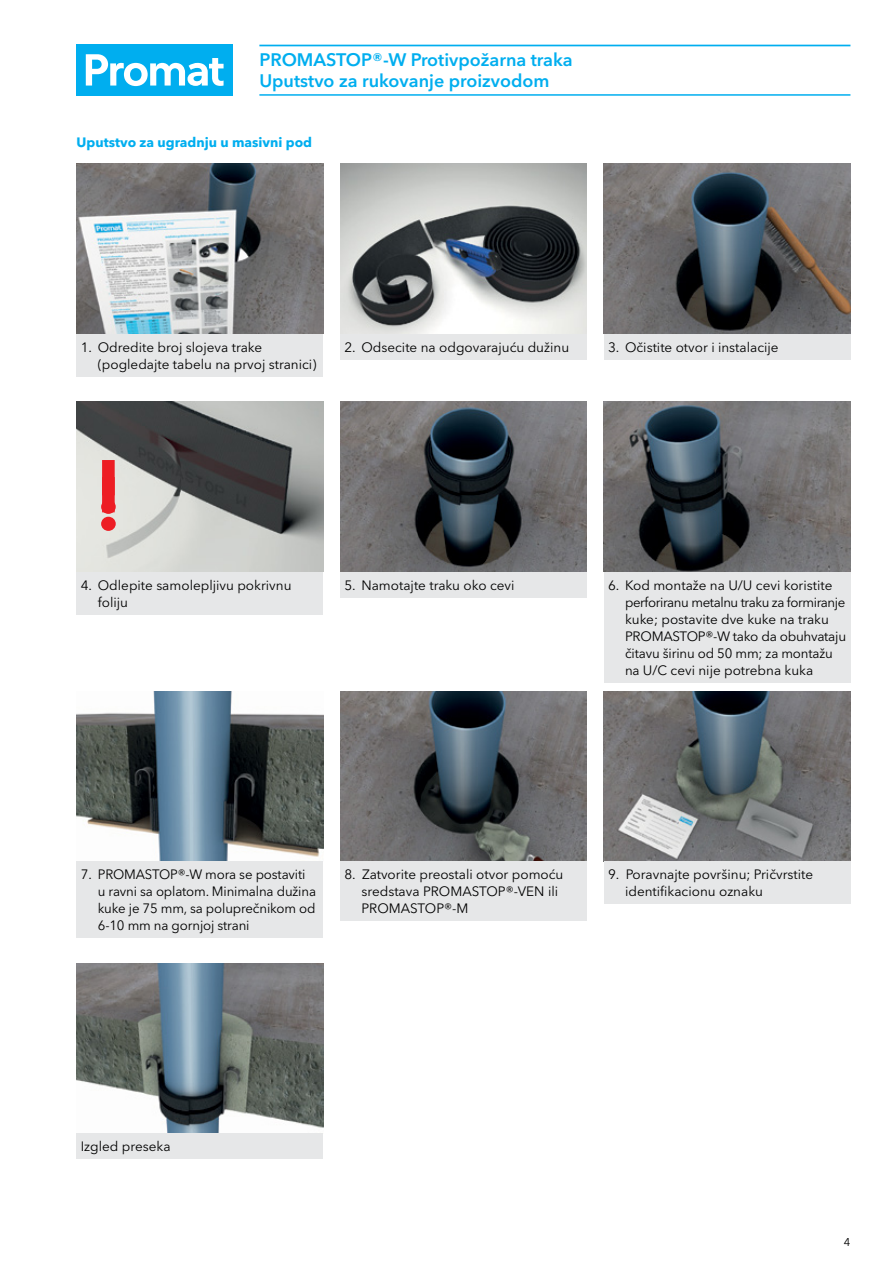
<style>
.page{position:relative;width:893px;height:1263px;background:#fff}
.page>*{position:absolute;margin:0;border:0;box-sizing:border-box;transform-origin:0 0}
.t1{font:700 75px "Avenir Next W1 G";color:#ed1d24}
.t2{font:600 18px/21.3px "Avenir Next W1 G";color:#00aeef}
.t3{font:13.5px/17px "Avenir Next W1 G";color:#000}
.t4{font:700 13.5px "Avenir Next W1 G";color:#00aeef}
.t5{font:11.25px "Avenir Next W1 G";color:#000}
</style>
<div class="page">
<div style="left:77px;top:45px;width:156px;height:51px;background:#00aeef"></div>
<svg style="left:86px;top:54px;width:138px;height:32px"></svg>
<img style="left:77px;top:164px;width:246px;height:170px">
<img style="left:604px;top:164px;width:246px;height:170px">
<img style="left:340px;top:164px;width:247px;height:170px">
<img style="left:340px;top:402px;width:247px;height:170px">
<img style="left:604px;top:402px;width:246px;height:170px">
<img style="left:77px;top:691px;width:246px;height:170px">
<img style="left:340px;top:691px;width:247px;height:170px">
<img style="left:604px;top:691px;width:246px;height:170px">
<img style="left:77px;top:963px;width:246px;height:170px">
<img style="left:77px;top:402px;width:246px;height:170px">
<hr style="left:259px;top:45px;width:591px;height:1px;background:#00aeef">
<hr style="left:259px;top:94px;width:591px;height:2px;background:#00aeef">
<div style="left:77px;top:334px;width:246px;height:42px;background:#e6e7e8"></div>
<div style="left:604px;top:334px;width:246px;height:25px;background:#e6e7e8"></div>
<div style="left:340px;top:334px;width:247px;height:25px;background:#e6e7e8"></div>
<div style="left:340px;top:572px;width:247px;height:26px;background:#e6e7e8"></div>
<div style="left:604px;top:572px;width:246px;height:110px;background:#e6e7e8"></div>
<div style="left:77px;top:861px;width:246px;height:77px;background:#e6e7e8"></div>
<div style="left:340px;top:861px;width:247px;height:60px;background:#e6e7e8"></div>
<div style="left:77px;top:572px;width:246px;height:42px;background:#e6e7e8"></div>
<div style="left:604px;top:861px;width:246px;height:43px;background:#e6e7e8"></div>
<div style="left:77px;top:1133px;width:246px;height:26px;background:#e6e7e8"></div>
<h2 class="t2" style="left:259px;top:49px;width:315px">PROMASTOP®-W Protivpožarna traka<br>Uputstvo za rukovanje proizvodom</h2>
<p class="t4" style="left:77px;top:134px;width:237px">Uputstvo za ugradnju u masivni pod</p>
<p class="t3" style="left:98px;top:338px;width:220px;text-indent:-17px">1. Odredite broj slojeva trake (pogledajte tabelu na prvoj stranici)</p>
<p class="t3" style="left:344px;top:338px;width:226px">2. Odsecite na odgovarajuću dužinu</p>
<p class="t3" style="left:608px;top:338px;width:172px">3. Očistite otvor i instalacije</p>
<h1 class="t1" style="left:95px;top:441px;width:28px">!</h1>
<h1 class="t1" style="left:95px;top:458px;width:28px">!</h1>
<p class="t3" style="left:98px;top:577px;width:195px;text-indent:-17px">4. Odlepite samolepljivu pokrivnu foliju</p>
<p class="t3" style="left:344px;top:577px;width:172px">5. Namotajte traku oko cevi</p>
<p class="t3" style="left:625px;top:577px;width:223px;text-indent:-17px">6. Kod montaže na U/U cevi koristite perforiranu metalnu traku za formiranje kuke; postavite dve kuke na traku PROMASTOP®-W tako da obuhvataju čitavu širinu od 50 mm; za montažu na U/C cevi nije potrebna kuka</p>
<p class="t3" style="left:98px;top:866px;width:220px;text-indent:-17px">7. PROMASTOP®-W mora se postaviti u ravni sa oplatom. Minimalna dužina kuke je 75 mm, sa poluprečnikom od<br>6-10 mm na gornjoj strani</p>
<p class="t3" style="left:361px;top:866px;width:204px;text-indent:-17px">8. Zatvorite preostali otvor pomoću sredstava PROMASTOP®-VEN ili<br>PROMASTOP®-M</p>
<p class="t3" style="left:625px;top:866px;width:190px;text-indent:-17px">9. Poravnajte površinu; Pričvrstite identifikacionu oznaku</p>
<p class="t3" style="left:81px;top:1138px;width:91px">Izgled preseka</p>
<p class="t5" style="left:844px;top:1235px;width:8px">4</p>
</div>
